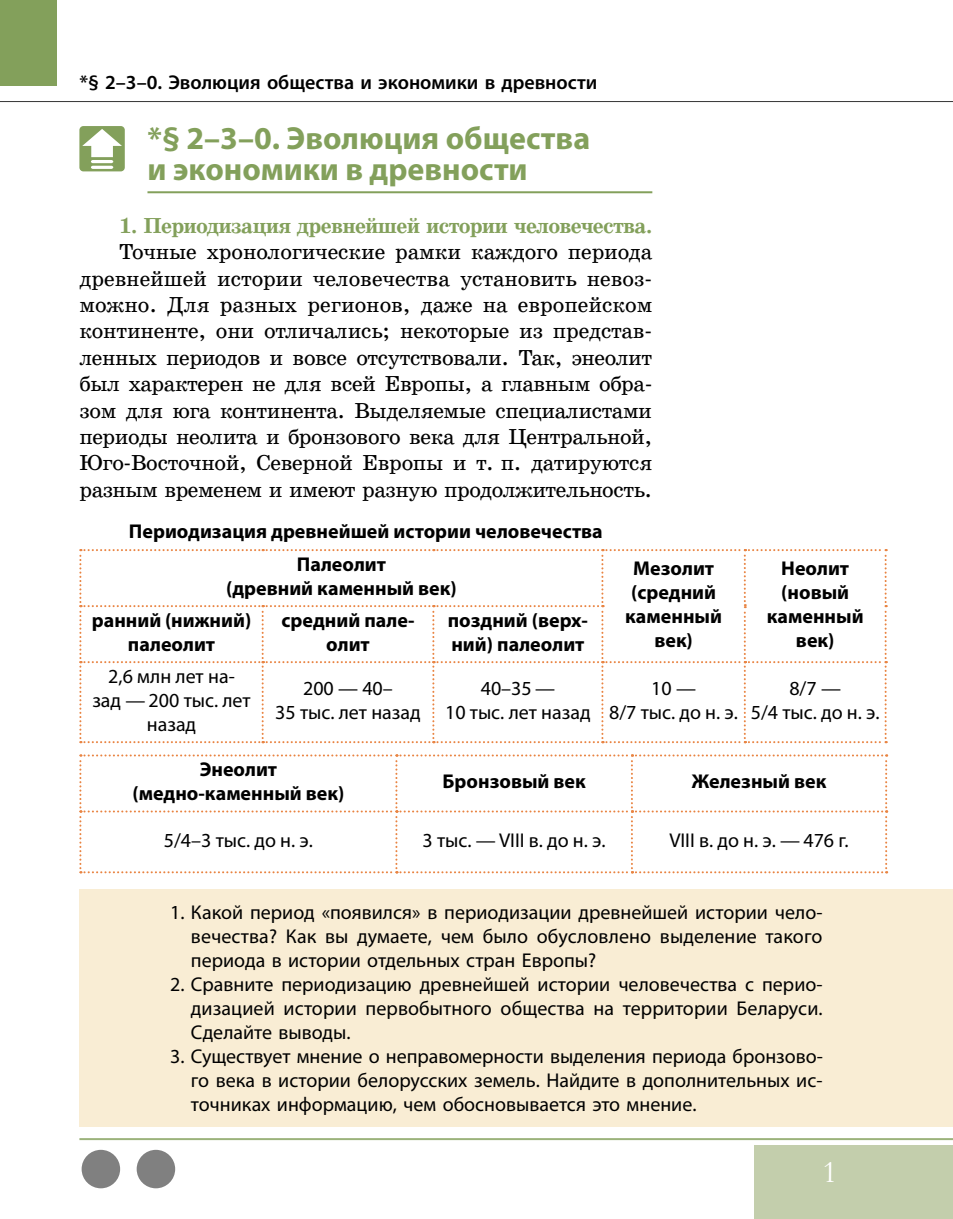
<style>
.page{position:relative;width:953px;height:1219px;background:#fff}
.page>*{position:absolute;margin:0;border:0;box-sizing:border-box;transform-origin:0 0}
.t1{font:700 32px/31.2px "Myriad Pro";color:#83a05b}
.t2{font:32px "Garamond";color:#fff}
.t3{font:22px/26.4px "School Book Web";letter-spacing:-.025em;color:#000;text-align:justify}
.t4{font:700 22px "School Book Web";letter-spacing:-.035em;color:#83a05b}
.t5{font:20px/24px "Myriad Pro";color:#000;text-align:center}
.t6{font:700 20px/24px "Myriad Pro";color:#000;text-align:center}
.t7{font:600 20px "Myriad Pro";color:#000}
</style>
<div class="page">
<hr style="left:0;top:101px;width:952px;height:1px;background:#000">
<hr style="left:79px;top:1138px;width:873px;height:2px;background:#83a05b">
<div style="left:0;top:0;width:57px;height:86px;background:#83a05b"></div>
<div style="left:754px;top:1145px;width:198px;height:74px;background:#c3ceac"></div>
<div style="left:82px;top:1150px;width:38px;height:38px;background:#808080;border-radius:50%"></div>
<div style="left:137px;top:1150px;width:38px;height:38px;background:#808080;border-radius:50%"></div>
<hr style="left:147px;top:191px;width:505px;height:2px;background:#83a05b">
<div style="left:79px;top:126px;width:46px;height:45px;background:#83a05b;border-radius:4px"></div>
<svg style="left:82px;top:129px;width:40px;height:28px"></svg>
<hr style="left:91px;top:166px;width:22px;height:3px;background:#fff;border-radius:2px">
<hr style="left:91px;top:160px;width:22px;height:3px;background:#fff;border-radius:2px">
<svg style="left:79px;top:549px;width:807px;height:194px"></svg>
<svg style="left:79px;top:754px;width:808px;height:119px"></svg>
<div style="left:79px;top:890px;width:873px;height:93px;background:#f9edd4"></div>
<div style="left:79px;top:962px;width:873px;height:93px;background:#f9edd4"></div>
<div style="left:79px;top:1034px;width:873px;height:93px;background:#f9edd4"></div>
<p class="t7" style="left:79px;top:70px;width:519px">*§ 2–3–0. Эволюция общества и экономики в древности</p>
<h1 class="t1" style="left:147px;top:121px;width:444px">*§ 2–3–0. Эволюция общества и экономики в древности</h1>
<p class="t4" style="left:119px;top:212px;width:535px">1. Периодизация древнейшей истории человечества.</p>
<p class="t3" style="left:79px;top:239px;width:574px;text-indent:40px">Точные хронологические рамки каждого периода древнейшей истории человечества установить невоз&shy;можно. Для разных регионов, даже на европейском континенте, они отличались; некоторые из представ&shy;ленных периодов и вовсе отсутствовали. Так, энеолит был характерен не для всей Европы, а главным обра&shy;зом для юга континента. Выделяемые специалистами периоды неолита и бронзового века для Центральной, Юго-Восточной, Северной Европы и т. п. датируются разным временем и имеют разную продолжительность.</p>
<p class="t6" style="left:297px;top:514px;width:307px;line-height:33px;text-align:left;text-indent:-168px">Периодизация древнейшей истории человечества<br>Палеолит</p>
<p class="t6" style="left:226px;top:575px;width:232px">(древний каменный век)</p>
<p class="t6" style="left:625px;top:555px;width:98px">Мезолит (средний каменный век)</p>
<p class="t6" style="left:766px;top:555px;width:98px">Неолит (новый каменный век)</p>
<p class="t6" style="left:92px;top:607px;width:161px">ранний (нижний) палеолит</p>
<p class="t6" style="left:281px;top:607px;width:134px">средний пале&shy;олит</p>
<p class="t6" style="left:447px;top:607px;width:142px;text-align:left">поздний (верх&shy;ний) палеолит</p>
<p class="t5" style="left:92px;top:664px;width:160px">2,6 млн лет на&shy;зад — 200 тыс. лет назад</p>
<p class="t5" style="left:275px;top:676px;width:147px">200 — 40–<br>35 тыс. лет назад</p>
<p class="t5" style="left:445px;top:676px;width:147px">40–35 —<br>10 тыс. лет назад</p>
<p class="t5" style="left:609px;top:676px;width:130px">10 —<br>8/7 тыс. до н. э.</p>
<p class="t5" style="left:750px;top:676px;width:130px">8/7 —<br>5/4 тыс. до н. э.</p>
<p class="t6" style="left:132px;top:757px;width:213px">Энеолит (медно-каменный век)</p>
<p class="t6" style="left:442px;top:769px;width:145px">Бронзовый век</p>
<p class="t6" style="left:691px;top:769px;width:136px">Железный век</p>
<p class="t5" style="left:164px;top:827px;width:151px">5/4–3 тыс. до н. э.</p>
<p class="t5" style="left:422px;top:827px;width:184px">3 тыс. — VIII в. до н. э.</p>
<p class="t5" style="left:669px;top:827px;width:181px">VIII в. до н. э. — 476 г.</p>
<p class="t5" style="left:191px;top:900px;width:633px;text-align:justify;text-indent:-21px">1. Какой период «появился» в периодизации древнейшей истории чело&shy;вечества? Как вы думаете, чем было обусловлено выделение такого периода в истории отдельных стран Европы?</p>
<p class="t5" style="left:191px;top:972px;width:633px;text-align:justify;text-indent:-21px">2. Сравните периодизацию древнейшей истории человечества с перио&shy;дизацией истории первобытного общества на территории Беларуси.<br>Сделайте выводы.</p>
<p class="t5" style="left:191px;top:1044px;width:633px;text-align:justify;text-indent:-21px">3. Существует мнение о неправомерности выделения периода бронзово&shy;го века в истории белорусских земель. Найдите в дополнительных ис&shy;точниках информацию, чем обосновывается это мнение.</p>
<h1 class="t2" style="left:822px;top:1150px;width:17px">1</h1>
</div>
